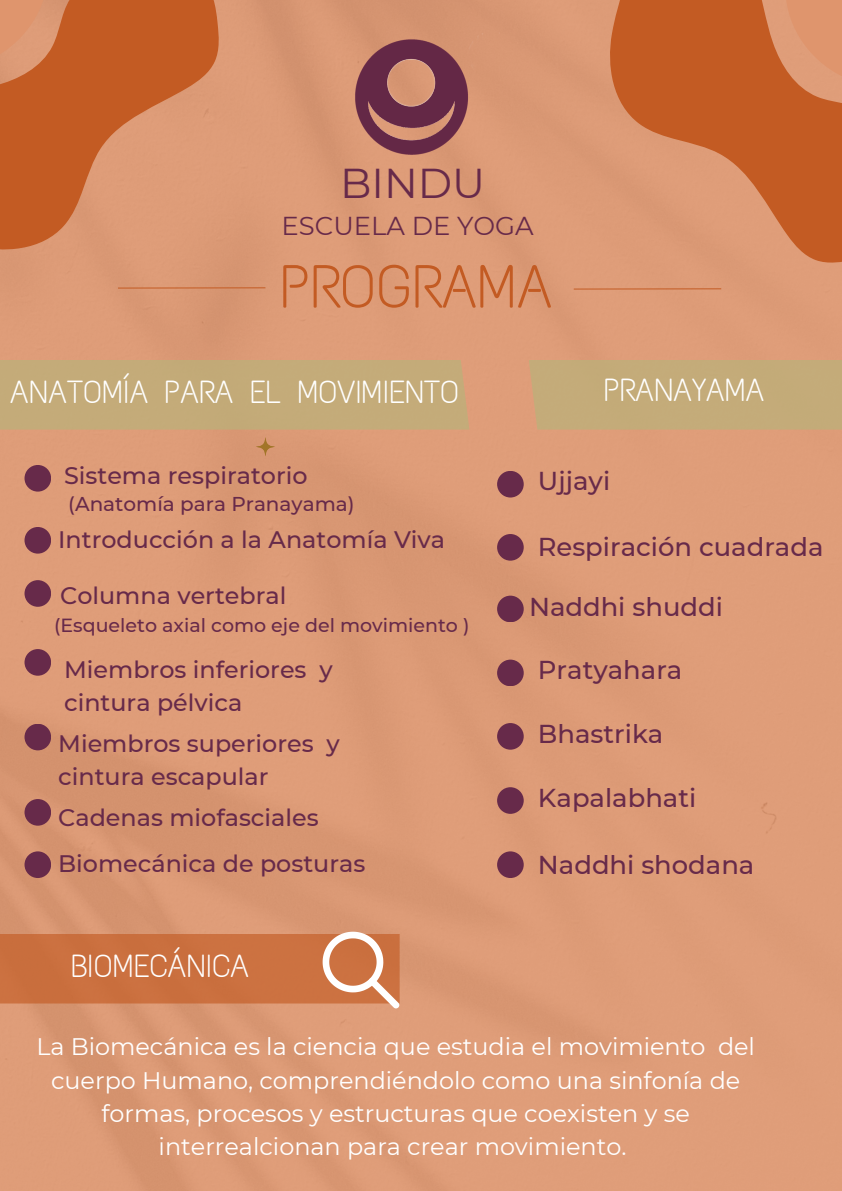
<style>
.page{position:relative;width:842px;height:1191px;background:#fff}
.page>*{position:absolute;margin:0;border:0;box-sizing:border-box;transform-origin:0 0}
.t1{font:60.8px "Text Me One";color:#c35b23}
.t2{font:41.6px "Montserrat";color:#672a4a}
.t3{font:32px "Text Me One";color:#fff}
.t4{font:25.9px "Montserrat";color:#672a4a}
.t5{font:500 25.8px "Montserrat";color:#672a4a}
.t6{font:23.9px/33.3px "Montserrat";color:#fff;text-align:center}
.t7{font:500 23.8px/33px "Montserrat";color:#672a4a}
.t8{font:500 20px "Montserrat";color:#672a4a}
.t9{font:500 19px "Montserrat";color:#672a4a}
</style>
<div class="page">
<div style="left:0;top:0;width:842px;height:1190px;background:#de9c78"></div>
<svg style="left:256px;top:437px;width:19px;height:19px"></svg>
<img style="left:310px;top:27px;width:195px;height:146px">
<svg style="left:606px;top:0;width:236px;height:264px;fill:#c35b23"></svg>
<svg style="left:713px;top:0;width:129px;height:86px"></svg>
<svg style="left:0;top:0;width:227px;height:271px;fill:#d79571"></svg>
<svg style="left:0;top:0;width:50px;height:149px"></svg>
<div style="left:0;top:360px;width:469px;height:69px;background:#c4ab79"></div>
<div style="left:25px;top:465px;width:26px;height:26px;background:#672a4a;border-radius:50%"></div>
<div style="left:25px;top:527px;width:26px;height:26px;background:#672a4a;border-radius:50%"></div>
<div style="left:25px;top:649px;width:26px;height:26px;background:#672a4a;border-radius:50%"></div>
<div style="left:529px;top:360px;width:313px;height:69px;background:#c4ab79"></div>
<div style="left:497px;top:471px;width:27px;height:26px;background:#672a4a;border-radius:50%"></div>
<div style="left:497px;top:534px;width:27px;height:26px;background:#672a4a;border-radius:50%"></div>
<div style="left:497px;top:595px;width:27px;height:27px;background:#672a4a;border-radius:50%"></div>
<div style="left:497px;top:659px;width:27px;height:27px;background:#672a4a;border-radius:50%"></div>
<div style="left:497px;top:723px;width:27px;height:26px;background:#672a4a;border-radius:50%"></div>
<div style="left:497px;top:787px;width:27px;height:26px;background:#672a4a;border-radius:50%"></div>
<div style="left:497px;top:851px;width:27px;height:26px;background:#672a4a;border-radius:50%"></div>
<hr style="left:574px;top:288px;width:147px;height:1px;background:#c35b23">
<svg style="left:0;top:931px;width:399px;height:77px"></svg>
<hr style="left:118px;top:287px;width:147px;height:1px;background:#c35b23">
<div style="left:25px;top:580px;width:26px;height:26px;background:#672a4a;border-radius:50%"></div>
<div style="left:25px;top:723px;width:26px;height:27px;background:#672a4a;border-radius:50%"></div>
<div style="left:25px;top:799px;width:26px;height:26px;background:#672a4a;border-radius:50%"></div>
<div style="left:25px;top:851px;width:26px;height:26px;background:#672a4a;border-radius:50%"></div>
<p class="t2" style="left:340px;top:157px;width:147px">BINDU</p>
<p class="t4" style="left:282px;top:209px;width:254px">ESCUELA DE YOGA</p>
<h3 class="t1" style="left:280px;top:250px;width:274px">PROGRAMA</h3>
<h1 class="t3" style="left:10px;top:373px;width:451px">ANATOMÍA PARA EL MOVIMIENTO</h1>
<p class="t3" style="left:604px;top:371px;width:162px">PRANAYAMA</p>
<h1 class="t7" style="left:64px;top:458px;width:245px">Sistema respiratorio</h1>
<p class="t8" style="left:68px;top:491px;width:288px">(Anatomía para Pranayama)</p>
<h2 class="t7" style="left:58px;top:522px;width:388px">Introducción a la Anatomía Viva</h2>
<h4 class="t7" style="left:60px;top:579px;width:228px">Columna vertebral</h4>
<h4 class="t9" style="left:54px;top:613px;width:417px">(Esqueleto axial como eje del movimiento )</h4>
<h2 class="t7" style="left:64px;top:652px;width:270px">Miembros inferiores y cintura pélvica</h2>
<h4 class="t7" style="left:58px;top:727px;width:283px">Miembros superiores y cintura escapular</h4>
<h4 class="t7" style="left:58px;top:801px;width:262px">Cadenas miofasciales</h4>
<h4 class="t7" style="left:58px;top:846px;width:309px">Biomecánica de posturas</h4>
<h4 class="t3" style="left:71px;top:946px;width:180px">BIOMECÁNICA</h4>
<h4 class="t5" style="left:538px;top:465px;width:74px">Ujjayi</h4>
<p class="t5" style="left:538px;top:531px;width:287px">Respiración cuadrada</p>
<h4 class="t5" style="left:529px;top:590px;width:195px">Naddhi shuddi</h4>
<h4 class="t5" style="left:538px;top:654px;width:146px">Pratyahara</h4>
<h4 class="t5" style="left:538px;top:718px;width:127px">Bhastrika</h4>
<h4 class="t5" style="left:538px;top:781px;width:160px">Kapalabhati</h4>
<p class="t5" style="left:538px;top:848px;width:218px">Naddhi shodana</p>
<h4 class="t6" style="left:36px;top:1030px;width:720px">La Biomecánica es la ciencia que estudia el movimiento del cuerpo Humano, comprendiéndolo como una sinfonía de formas, procesos y estructuras que coexisten y se interrealcionan para crear movimiento.</h4>
</div>
